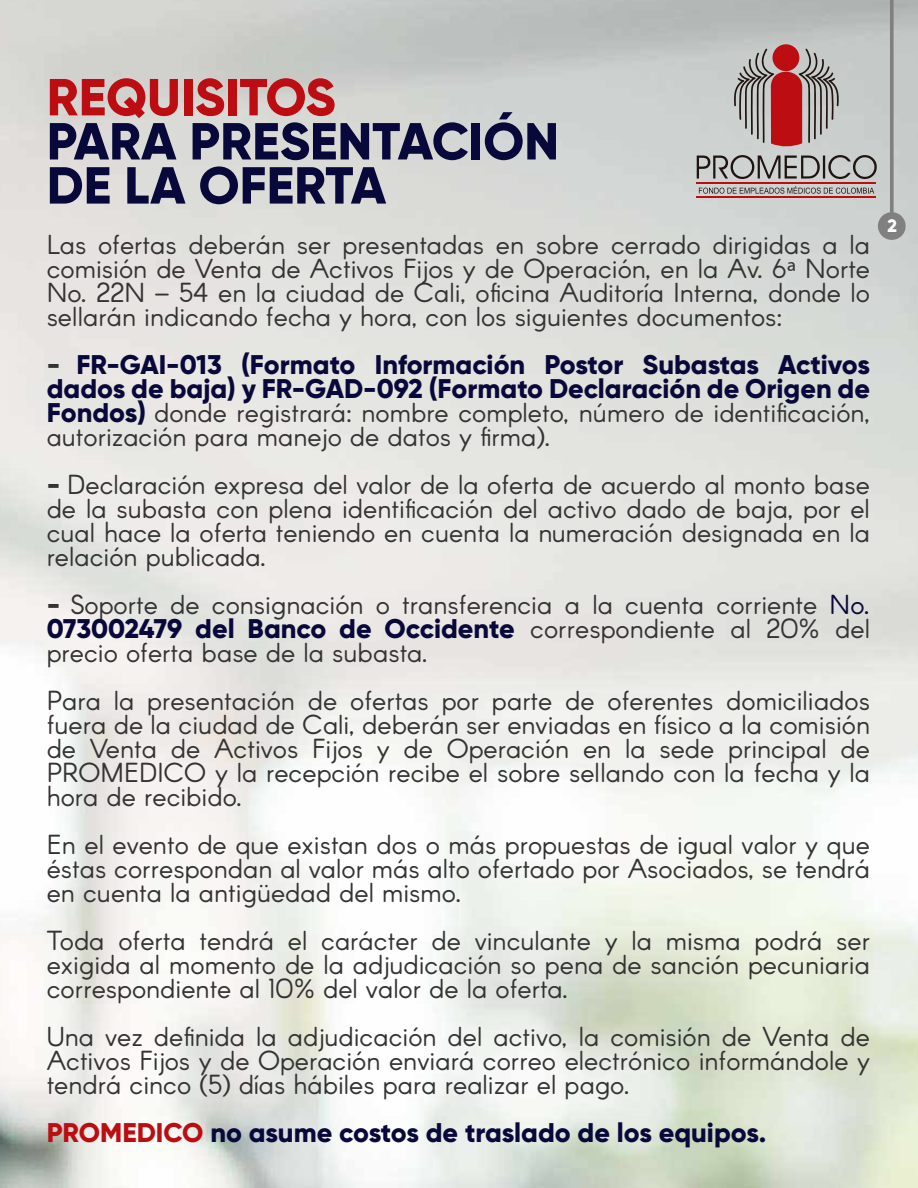
<style>
.page{position:relative;width:918px;height:1188px;background:#fff}
.page>*{position:absolute;margin:0;border:0;box-sizing:border-box;transform-origin:0 0}
.t1{font:800 52.05px/44.1px "Gilroy";color:#09083a}
.t2{font:800 52.05px "Gilroy";letter-spacing:-.005em;color:#bc0d12}
.t3{font:27px/24px "Arcon Rounded Regular";color:#333;text-align:justify}
.t4{font:800 27px/24px "Gilroy";color:#09083a}
.t5{font:800 18px "Gilroy";color:#fff}
.s1{font-family:"Myriad Pro"}
.s2{color:#333}
.s3{font-family:"Gilroy";font-weight:800;color:#09083a}
.s4{font-family:"Gilroy";font-weight:800}
.s5{color:#09083a}
.s6{font-family:"Arcon Rounded Regular";font-weight:400;color:#333}
.s7{color:#bc0d12}
</style>
<div class="page">
<img style="left:0;top:0;width:917px;height:1188px">
<hr style="left:696px;top:196px;width:180px;height:2px;background:#bc0d12">
<svg style="left:697px;top:0;width:209px;height:240px;background:#b9b0af"></svg>
<h1 class="t2" style="left:47px;top:64px;width:290px">REQUISITOS</h1>
<h1 class="t1" style="left:47px;top:119px;width:514px">PARA PRESENTACIÓN<br>DE LA OFERTA</h1>
<p class="t3" style="left:47px;top:235px;width:825px">Las ofertas deberán ser presentadas en sobre cerrado dirigidas a la comisión de Venta de Activos Fijos y de Operación, en la Av. 6<span class="s1">ª</span> Norte No. 22N – 54 en la ciudad de Cali, oficina Auditoría Interna, donde lo sellarán indicando fecha y hora, con los siguientes documentos:</p>
<p class="t4" style="left:47px;top:353px;width:825px"><span class="s2">-</span> FR-GAI-013 (Formato Información Postor Subastas Activos dados de baja) y FR-GAD-092 (Formato Declaración de Origen de</p>
<p class="t3" style="left:47px;top:403px;width:825px"><span class="s3">Fondos)</span> donde registrará: nombre completo, número de identificación, autorización para manejo de datos y firma).</p>
<p class="t3" style="left:47px;top:475px;width:825px"><span class="s4">-</span> Declaración expresa del valor de la oferta de acuerdo al monto base de la subasta con plena identificación del activo dado de baja, por el cual hace la oferta teniendo en cuenta la numeración designada en la relación publicada.</p>
<p class="t3" style="left:47px;top:595px;width:825px"><span class="s4">-</span> Soporte de consignación o transferencia a la cuenta corriente <span class="s5">No.</span></p>
<p class="t4" style="left:47px;top:617px;width:825px">073002479 del Banco de Occidente <span class="s6">correspondiente al 20% del</span></p>
<p class="t3" style="left:47px;top:631px;width:825px;line-height:48px">precio oferta base de la subasta.<br>Para la presentación de ofertas por parte de oferentes domiciliados</p>
<p class="t3" style="left:47px;top:715px;width:825px">fuera de la ciudad de Cali, deberán ser enviadas en físico a la comisión de Venta de Activos Fijos y de Operación en la sede principal de PROMEDICO y la recepción recibe el sobre sellando con la fecha y la hora de recibido.</p>
<p class="t3" style="left:47px;top:835px;width:825px">En el evento de que existan dos o más propuestas de igual valor y que éstas correspondan al valor más alto ofertado por Asociados, se tendrá en cuenta la antigüedad del mismo.</p>
<p class="t3" style="left:47px;top:931px;width:825px">Toda oferta tendrá el carácter de vinculante y la misma podrá ser exigida al momento de la adjudicación so pena de sanción pecuniaria correspondiente al 10% del valor de la oferta.</p>
<p class="t3" style="left:47px;top:1027px;width:825px">Una vez definida la adjudicación del activo, la comisión de Venta de Activos Fijos y de Operación enviará correo electrónico informándole y tendrá cinco (5) días hábiles para realizar el pago.</p>
<p class="t4" style="left:47px;top:1121px;width:721px"><span class="s7">PROMEDICO</span> no asume costos de traslado de los equipos.</p>
<p class="t5" style="left:888px;top:214px;width:11px">2</p>
</div>
